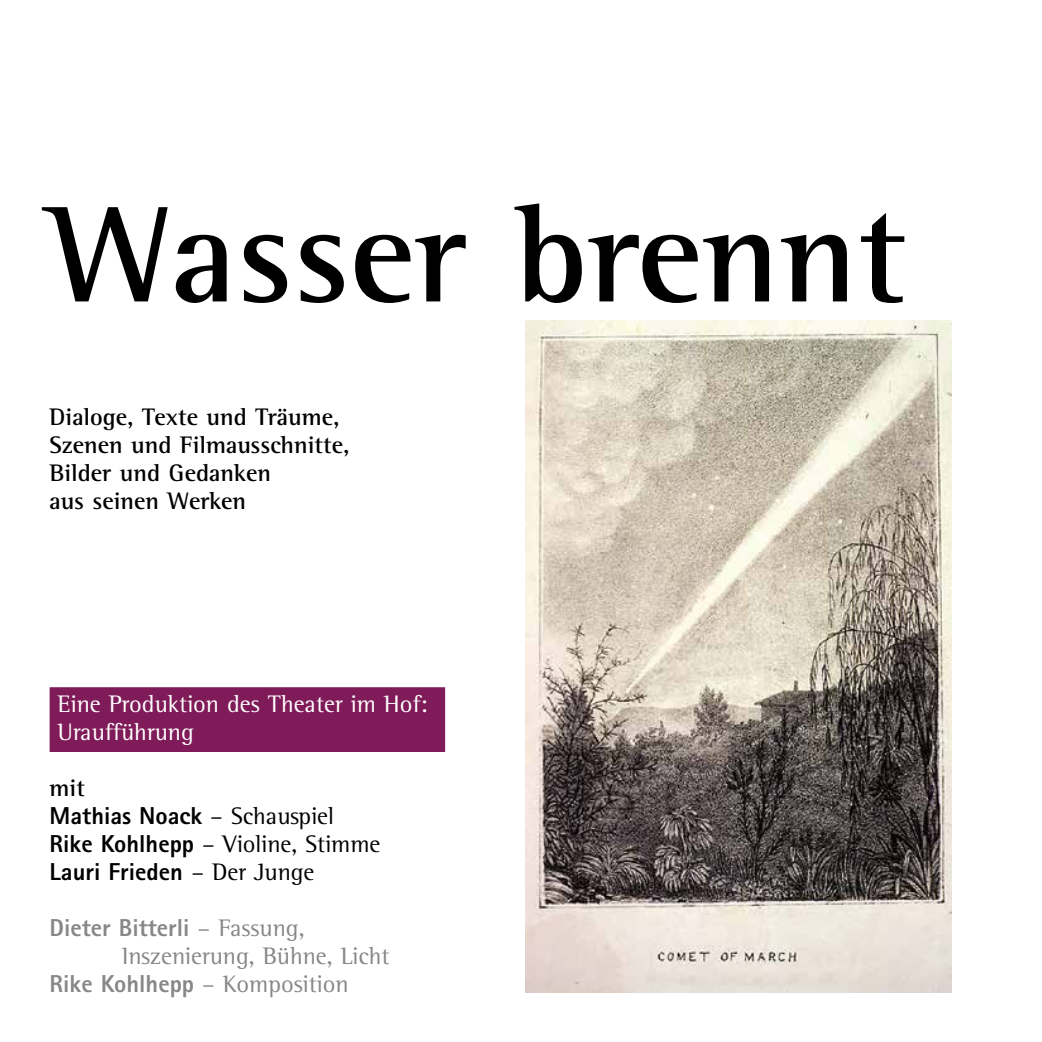
<style>
.page{position:relative;width:1042px;height:1042px;background:#fff}
.page>*{position:absolute;margin:0;border:0;box-sizing:border-box;transform-origin:0 0}
.t1{font:700 140px "Rotis Semi Serif";color:#000}
.t2{font:700 24.5px/28px "Rotis Semi Serif";color:#000}
.t3{font:800 24.5px "Rotis Sans Serif";color:#878787}
.t4{font:800 24.5px "Rotis Sans Serif";color:#000}
.t5{font:24.5px/28px "Rotis Semi Serif";color:#fff}
.t6{font:24.5px "Rotis Semi Serif";color:#000}
.t7{font:24.5px "Rotis Semi Serif";color:#878787}
.s1{font-family:"Rotis Semi Serif";font-weight:400}
.s2{font-family:"Rotis Sans Serif";font-weight:800}
</style>
<div class="page">
<div style="left:50px;top:687px;width:395px;height:65px;background:#801b59"></div>
<img style="left:526px;top:320px;width:425px;height:672px">
<h1 class="t1" style="left:50px;top:170px;width:859px">Wasser brennt</h1>
<p class="t2" style="left:50px;top:403px;width:301px">Dialoge, Texte und Träume,<br>Szenen und Filmausschnitte,<br>Bilder und Gedanken<br>aus seinen Werken</p>
<p class="t5" style="left:58px;top:690px;width:372px">Eine Produktion des Theater im Hof:<br>Uraufführung</p>
<p class="t2" style="left:50px;top:774px;width:37px">mit</p>
<p class="t4" style="left:50px;top:800px;width:286px">Mathias Noack <span class="s1">– Schauspiel</span></p>
<p class="t6" style="left:50px;top:830px;width:332px"><span class="s2">Rike Kohlhepp</span> – Violine, Stimme</p>
<p class="t4" style="left:50px;top:856px;width:266px">Lauri Frieden <span class="s1">– Der Junge</span></p>
<p class="t3" style="left:50px;top:912px;width:256px">Dieter Bitterli <span class="s1">– Fassung,</span></p>
<p class="t7" style="left:122px;top:942px;width:269px">Inszenierung, Bühne, Licht</p>
<p class="t3" style="left:50px;top:968px;width:301px">Rike Kohlhepp <span class="s1">– Komposition</span></p>
</div>
